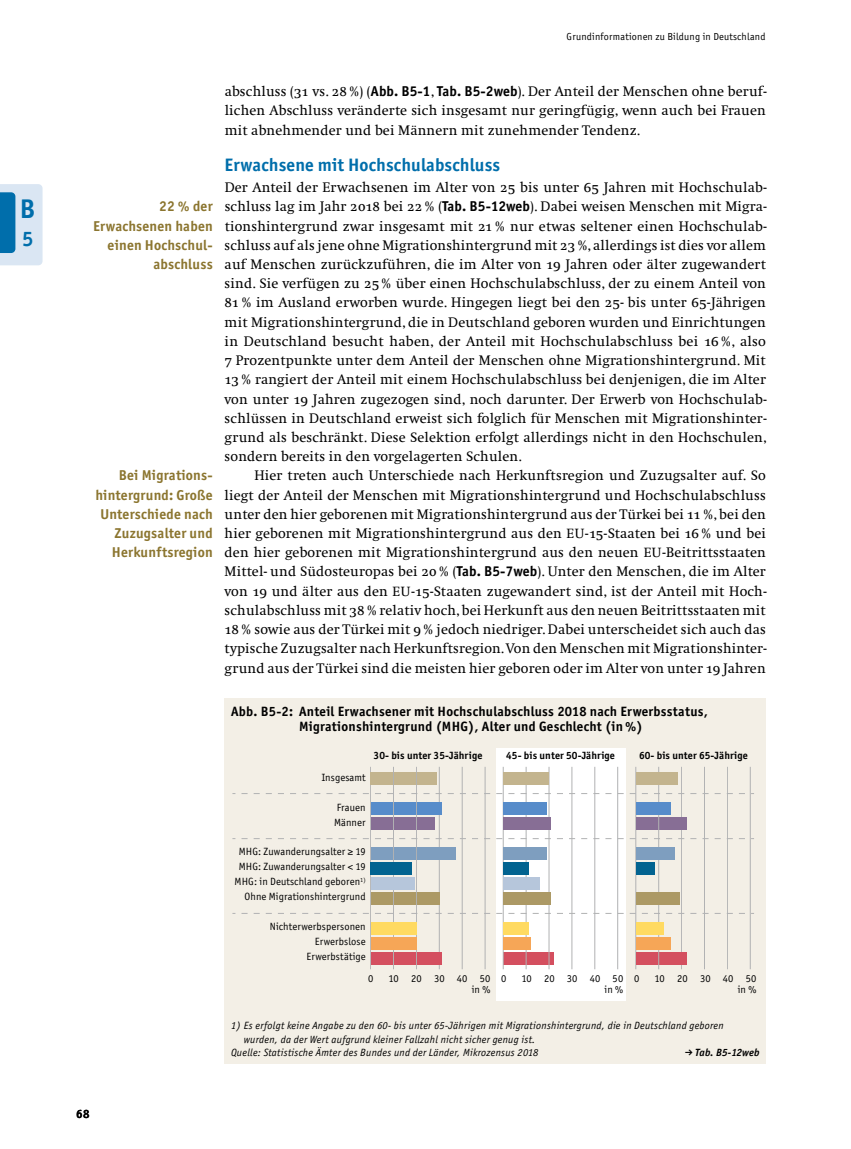
<style>
.page{position:relative;width:851px;height:1149px;background:#fff}
.page>*{position:absolute;margin:0;border:0;box-sizing:border-box;transform-origin:0 0}
.t1{font:700 27px "Officina Sans";color:#006eab}
.t2{font:700 21px "Officina Sans";color:#006eab}
.t3{font:700 18px "Officina Sans";letter-spacing:.01em;color:#006eab}
.t4{font:14.25px/19.2px "Swift O";letter-spacing:.01em;color:#000;text-align:justify}
.t5{font:700 14.25px/19.2px "Officina Sans";letter-spacing:.015em;color:#8b752f;text-align:right}
.t6{font:700 13.5px/15px "Officina Sans";letter-spacing:.02em;color:#000;text-align:center}
.t7{font:700 12px "Officina Sans";color:#000}
.t8{font:italic 10.5px "Officina Sans";letter-spacing:.025em;color:#000}
.t9{font:10.5px/14.9px "Officina Sans";letter-spacing:.01em;color:#000;text-align:right}
.t10{font:700 10.5px "Officina Sans";letter-spacing:.01em;color:#000}
.t11{font:italic 700 10.5px "Officina Sans";letter-spacing:.015em;color:#000}
.t12{font:10.2px "Officina Sans";letter-spacing:.02em;color:#000}
.s1{font-family:"Officina Sans";font-weight:700}
.s2{font-size:13.8px}
</style>
<div class="page">
<svg style="left:0;top:184px;width:43px;height:81px;background:#a0c6df"></svg>
<div style="left:225px;top:698px;width:540px;height:365px;background:#f3efe6"></div>
<div style="left:496px;top:747px;width:129px;height:253px;background:#fff"></div>
<hr style="left:370px;top:766px;width:1px;height:202px;background:#b1b2b3">
<hr style="left:439px;top:766px;width:1px;height:202px;background:#b1b2b3">
<hr style="left:462px;top:766px;width:1px;height:202px;background:#b1b2b3">
<hr style="left:484px;top:766px;width:1px;height:202px;background:#b1b2b3">
<hr style="left:571px;top:766px;width:1px;height:202px;background:#b1b2b3">
<hr style="left:594px;top:766px;width:1px;height:202px;background:#b1b2b3">
<hr style="left:617px;top:766px;width:1px;height:202px;background:#b1b2b3">
<hr style="left:635px;top:766px;width:1px;height:202px;background:#b1b2b3">
<hr style="left:681px;top:766px;width:1px;height:202px;background:#b1b2b3">
<hr style="left:704px;top:766px;width:1px;height:202px;background:#b1b2b3">
<hr style="left:727px;top:766px;width:1px;height:202px;background:#b1b2b3">
<hr style="left:749px;top:766px;width:1px;height:202px;background:#b1b2b3">
<div style="left:371px;top:772px;width:66px;height:12px;background:#c3b48e"></div>
<div style="left:371px;top:802px;width:70px;height:12px;background:#578cca"></div>
<div style="left:371px;top:817px;width:63px;height:12px;background:#876e95"></div>
<div style="left:371px;top:847px;width:84px;height:12px;background:#7e9ebf"></div>
<div style="left:371px;top:891px;width:68px;height:13px;background:#ac9965"></div>
<div style="left:371px;top:951px;width:70px;height:12px;background:#d44f5f"></div>
<div style="left:503px;top:951px;width:50px;height:12px;background:#d44f5f"></div>
<div style="left:636px;top:817px;width:50px;height:12px;background:#876e95"></div>
<div style="left:636px;top:951px;width:50px;height:12px;background:#d44f5f"></div>
<hr style="left:393px;top:766px;width:1px;height:202px;background:#b1b2b3">
<hr style="left:416px;top:766px;width:1px;height:202px;background:#b1b2b3">
<div style="left:371px;top:862px;width:41px;height:12px;background:#026390"></div>
<div style="left:371px;top:877px;width:43px;height:12px;background:#b6c6db"></div>
<div style="left:371px;top:921px;width:45px;height:12px;background:#ffda61"></div>
<div style="left:371px;top:936px;width:45px;height:12px;background:#f6a657"></div>
<hr style="left:503px;top:766px;width:1px;height:202px;background:#b1b2b3">
<hr style="left:525px;top:766px;width:1px;height:202px;background:#b1b2b3">
<hr style="left:548px;top:766px;width:1px;height:202px;background:#b1b2b3">
<div style="left:503px;top:772px;width:45px;height:12px;background:#c3b48e"></div>
<div style="left:503px;top:802px;width:43px;height:12px;background:#578cca"></div>
<div style="left:503px;top:817px;width:48px;height:12px;background:#876e95"></div>
<div style="left:503px;top:847px;width:43px;height:12px;background:#7e9ebf"></div>
<div style="left:503px;top:862px;width:25px;height:12px;background:#026390"></div>
<div style="left:503px;top:877px;width:36px;height:12px;background:#b6c6db"></div>
<div style="left:503px;top:891px;width:48px;height:13px;background:#ac9965"></div>
<div style="left:503px;top:921px;width:25px;height:12px;background:#ffda61"></div>
<div style="left:503px;top:936px;width:27px;height:12px;background:#f6a657"></div>
<hr style="left:658px;top:766px;width:1px;height:202px;background:#b1b2b3">
<div style="left:636px;top:772px;width:41px;height:12px;background:#c3b48e"></div>
<div style="left:636px;top:802px;width:34px;height:12px;background:#578cca"></div>
<div style="left:636px;top:847px;width:39px;height:12px;background:#7e9ebf"></div>
<div style="left:636px;top:862px;width:18px;height:12px;background:#026390"></div>
<div style="left:636px;top:891px;width:43px;height:13px;background:#ac9965"></div>
<div style="left:636px;top:921px;width:27px;height:12px;background:#ffda61"></div>
<div style="left:636px;top:936px;width:34px;height:12px;background:#f6a657"></div>
<svg style="left:241px;top:793px;width:513px;height:1px"></svg>
<svg style="left:241px;top:838px;width:513px;height:1px"></svg>
<svg style="left:438px;top:912px;width:313px;height:1px"></svg>
<h1 class="t1" style="left:20px;top:191px;width:17px">B</h1>
<h2 class="t2" style="left:22px;top:226px;width:13px">5</h2>
<p class="t12" style="left:566px;top:30px;width:200px">Grundinformationen zu Bildung in Deutschland</p>
<p class="t5" style="left:93px;top:197px;width:121px">22 % der<br>Erwachsenen haben einen Hochschul&shy;abschluss</p>
<p class="t4" style="left:225px;top:82px;width:543px">abschluss (31 vs. 28 %) (<span class="s1">Abb. B5-1</span>, <span class="s1">Tab. B5-2web</span>). Der Anteil der Menschen ohne beruf&shy;lichen Abschluss veränderte sich insgesamt nur geringfügig, wenn auch bei Frauen mit abnehmender und bei Männern mit zunehmender Tendenz.</p>
<p class="t3" style="left:225px;top:154px;width:277px">Erwachsene mit Hochschulabschluss</p>
<p class="t4" style="left:225px;top:178px;width:543px">Der Anteil der Erwachsenen im Alter von 25 bis unter 65 Jahren mit Hochschulab&shy;schluss lag im Jahr 2018 bei 22 % (<span class="s1">Tab. B5-12web</span>). Dabei weisen Menschen mit Migra&shy;tionshintergrund zwar insgesamt mit 21 % nur etwas seltener einen Hochschulab&shy;schluss auf als jene ohne Migrationshintergrund mit 23 %, allerdings ist dies vor allem auf Menschen zurückzuführen, die im Alter von 19 Jahren oder älter zugewandert sind. Sie verfügen zu 25 % über einen Hochschulabschluss, der zu einem Anteil von 81 % im Ausland erworben wurde. Hingegen liegt bei den 25- bis unter 65-Jährigen mit Migrationshintergrund, die in Deutschland geboren wurden und Einrichtungen in Deutschland besucht haben, der Anteil mit Hochschulabschluss bei 16 %, also 7 Prozentpunkte unter dem Anteil der Menschen ohne Migrationshintergrund. Mit 13 % rangiert der Anteil mit einem Hochschulabschluss bei denjenigen, die im Alter von unter 19 Jahren zugezogen sind, noch darunter. Der Erwerb von Hochschulab&shy;schlüssen in Deutschland erweist sich folglich für Menschen mit Migrationshinter&shy;grund als beschränkt. Diese Selektion erfolgt allerdings nicht in den Hochschulen, sondern bereits in den vorgelagerten Schulen.</p>
<p class="t5" style="left:95px;top:465px;width:119px">Bei Migrations&shy;hintergrund: Große<br>Unterschiede nach<br>Zuzugsalter und<br>Herkunftsregion</p>
<p class="t4" style="left:224px;top:466px;width:543px;text-indent:30px">Hier treten auch Unterschiede nach Herkunftsregion und Zuzugsalter auf. So liegt der Anteil der Menschen mit Migrationshintergrund und Hochschulabschluss unter den hier geborenen mit Migrationshintergrund aus der Türkei bei 11 %, bei den hier geborenen mit Migrationshintergrund aus den <span class="s2">EU</span>-15-Staaten bei 16 % und bei den hier geborenen mit Migrationshintergrund aus den neuen <span class="s2">EU</span>-Beitrittsstaaten Mittel- und Südosteuropas bei 20 % (<span class="s1">Tab. B5-7web</span>). Unter den Menschen, die im Alter von 19 und älter aus den <span class="s2">EU</span>-15-Staaten zugewandert sind, ist der Anteil mit Hoch&shy;schulabschluss mit 38 % relativ hoch, bei Herkunft aus den neuen Beitrittsstaaten mit 18 % sowie aus der Türkei mit 9 % jedoch niedriger. Dabei unterscheidet sich auch das typische Zuzugsalter nach Herkunftsregion. Von den Menschen mit Migrationshinter&shy;grund aus der Türkei sind die meisten hier geboren oder im Alter von unter 19 Jahren</p>
<p class="t6" style="left:231px;top:704px;width:478px">Abb. B5-2: Anteil Erwachsener mit Hochschulabschluss 2018 nach Erwerbsstatus,<br>Migrationshintergrund (MHG), Alter und Geschlecht (in %)</p>
<p class="t10" style="left:373px;top:748px;width:110px">30- bis unter 35-Jährige</p>
<p class="t10" style="left:506px;top:748px;width:110px">45- bis unter 50-Jährige</p>
<p class="t10" style="left:639px;top:748px;width:110px">60- bis unter 65-Jährige</p>
<p class="t9" style="left:321px;top:769px;width:45px">Insgesamt</p>
<p class="t9" style="left:334px;top:799px;width:33px;text-align:left">Frauen<br>Männer</p>
<p class="t9" style="left:234px;top:844px;width:132px">MHG: Zuwanderungsalter ≥ 19<br>MHG: Zuwanderungsalter &lt; 19<br>MHG: in Deutschland geboren<sup>1)<br></sup>Ohne Migrationshintergrund</p>
<p class="t9" style="left:270px;top:918px;width:97px">Nichterwerbspersonen<br>Erwerbslose<br>Erwerbstätige</p>
<p class="t9" style="left:368px;top:970px;width:7px">0</p>
<p class="t9" style="left:388px;top:970px;width:119px">10 20 30 40 50 0</p>
<p class="t9" style="left:521px;top:970px;width:119px">10 20 30 40 50 0</p>
<p class="t9" style="left:654px;top:970px;width:103px">10 20 30 40 50</p>
<p class="t9" style="left:471px;top:981px;width:20px">in %</p>
<p class="t9" style="left:604px;top:981px;width:20px">in %</p>
<p class="t9" style="left:737px;top:981px;width:20px">in %</p>
<p class="t8" style="left:231px;top:1019px;width:494px">1) Es erfolgt keine Angabe zu den 60- bis unter 65-Jährigen mit Migrationshintergrund, die in Deutschland geboren</p>
<p class="t8" style="left:244px;top:1032px;width:293px">wurden, da der Wert aufgrund kleiner Fallzahl nicht sicher genug ist.</p>
<p class="t8" style="left:231px;top:1046px;width:309px">Quelle: Statistische Ämter des Bundes und der Länder, Mikrozensus 2018</p>
<p class="t11" style="left:695px;top:1045px;width:66px">Tab. B5-12web</p>
<p class="t7" style="left:76px;top:1105px;width:15px">68</p>
</div>
